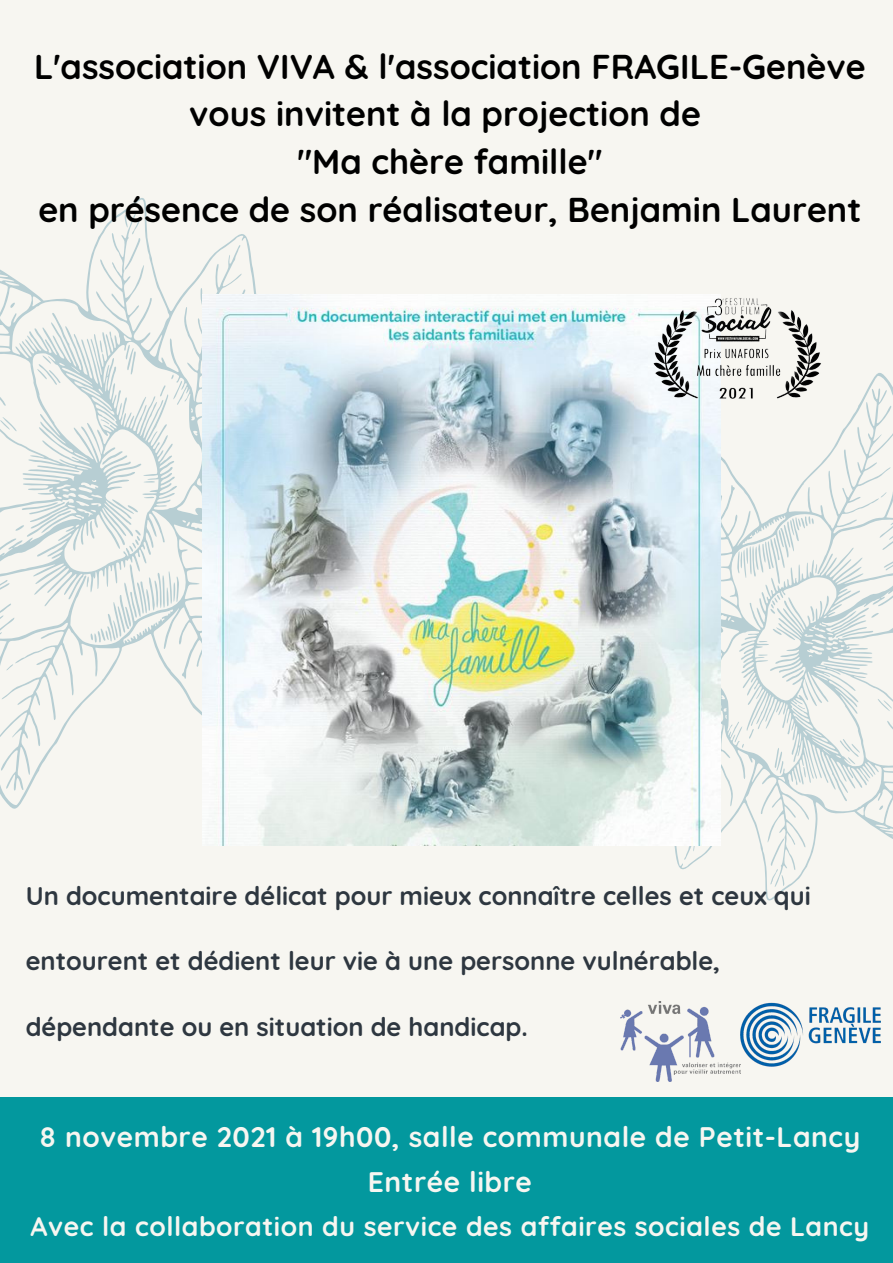
<style>
.page{position:relative;width:893px;height:1263px;background:#f7f6f1}
.page>*{position:absolute;margin:0;border:0;box-sizing:border-box;transform-origin:0 0}
.t1{font:700 34.35px "Quicksand";color:#000}
.t2{font:700 28.2px "Quicksand";letter-spacing:.02em;color:#f7f6f1}
.t3{font:700 26.7px "Quicksand";letter-spacing:.02em;color:#f7f6f1}
.t4{font:700 25.5px "Quicksand";color:#2e3740}
</style>
<div class="page">
<svg style="left:0;top:198px;width:257px;height:611px"></svg>
<svg style="left:645px;top:373px;width:248px;height:528px"></svg>
<div style="left:0;top:1097px;width:893px;height:166px;background:#03989e"></div>
<img style="left:203px;top:294px;width:518px;height:551px">
<img style="left:620px;top:1002px;width:120px;height:79px">
<img style="left:740px;top:1002px;width:141px;height:65px">
<img style="left:638px;top:294px;width:196px;height:118px">
<p class="t1" style="left:34px;top:44px;width:833px">L'association VIVA &amp; l'association FRAGILE-Genève</p>
<p class="t1" style="left:189px;top:92px;width:513px">vous invitent à la projection de</p>
<p class="t1" style="left:297px;top:140px;width:306px">"Ma chère famille"</p>
<p class="t1" style="left:38px;top:188px;width:824px">en présence de son réalisateur, Benjamin Laurent</p>
<p class="t4" style="left:26px;top:880px;width:786px">Un documentaire délicat pour mieux connaître celles et ceux qui</p>
<p class="t4" style="left:26px;top:945px;width:696px">entourent et dédient leur vie à une personne vulnérable,</p>
<p class="t4" style="left:26px;top:1010px;width:503px">dépendante ou en situation de handicap.</p>
<p class="t2" style="left:40px;top:1119px;width:822px">8 novembre 2021 à 19h00, salle communale de Petit-Lancy</p>
<p class="t2" style="left:368px;top:1164px;width:166px">Entrée libre</p>
<p class="t3" style="left:31px;top:1209px;width:840px">Avec la collaboration du service des affaires sociales de Lancy</p>
</div>
